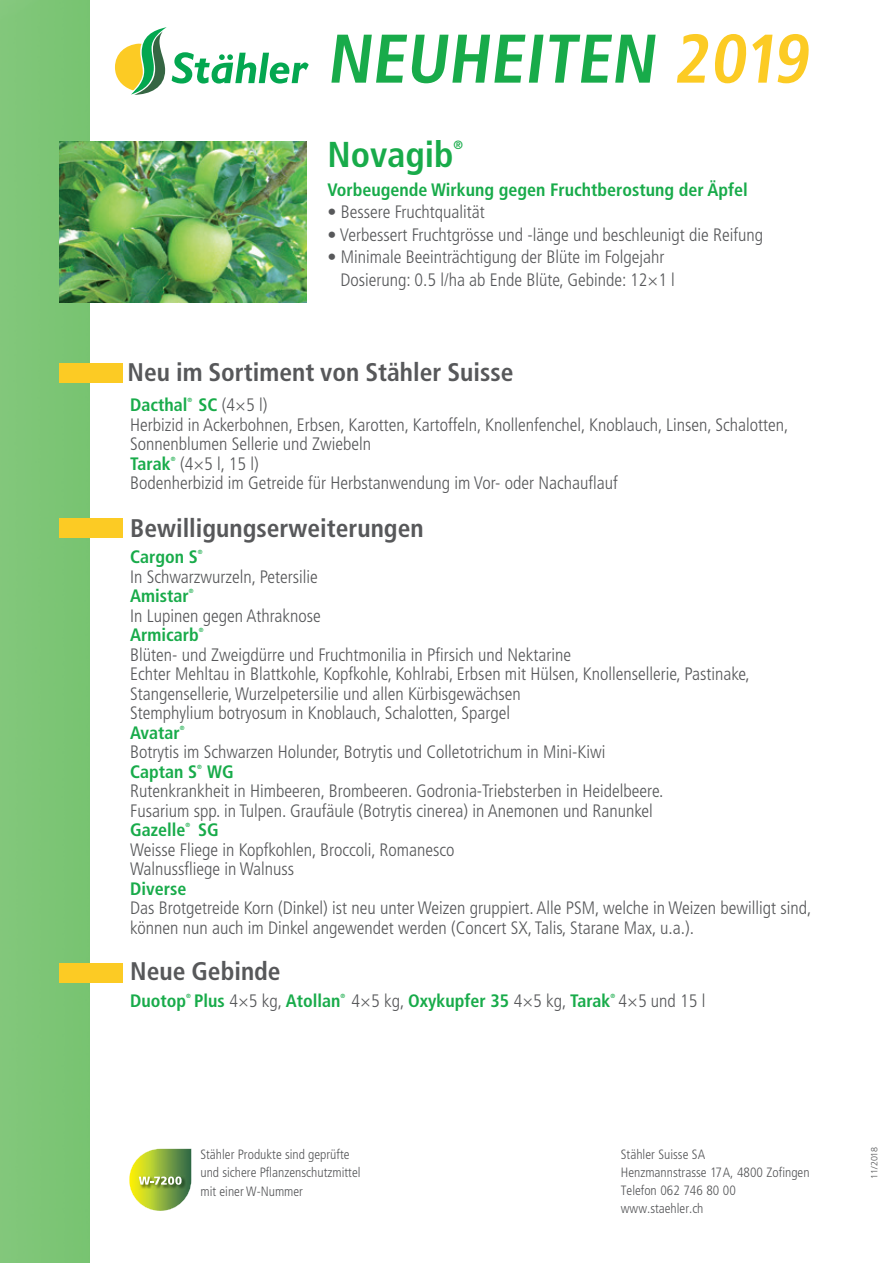
<style>
.page{position:relative;width:893px;height:1263px;background:#fff}
.page>*{position:absolute;margin:0;border:0;box-sizing:border-box;transform-origin:0 0}
.t1{font:700 condensed 68.7px "Frutiger LT Std";color:#18ab4a}
.Produkt{font:700 condensed 36px "Frutiger LT Std";color:#18ab4a}
.Produkt-2{font:700 condensed 25.5px "Frutiger LT Std";color:#57585a}
.t2{font:300 condensed 18px/19.5px "Frutiger LT Std";color:#57585a}
.t3{font:700 condensed 18px "Frutiger LT Std";color:#18ab4a}
.t4{font:300 condensed 13.5px "Frutiger LT Std";color:#57585a}
.Produkt-3{font:700 condensed 12px "Frutiger LT Std";color:#18ab4a}
.t5{font:300 9px "Frutiger LT Std";letter-spacing:-.01em;color:#57585a}
.t6{font:700 condensed 6px "Frutiger LT Std";color:#18ab4a}
.s1{color:#fccb24}
.s2{font-weight:700;color:#18ab4a}
.s3{font-weight:300;color:#57585a}
</style>
<div class="page">
<div style="left:0;top:0;width:89px;height:1263px;background:#7dc576"></div>
<svg style="left:129px;top:1148px;width:63px;height:63px"></svg>
<img style="left:60px;top:141px;width:246px;height:162px">
<svg style="left:115px;top:27px;width:194px;height:68px"></svg>
<div style="left:60px;top:363px;width:63px;height:19px;background:#fccb24"></div>
<div style="left:60px;top:519px;width:63px;height:19px;background:#fccb24"></div>
<div style="left:60px;top:963px;width:63px;height:19px;background:#fccb24"></div>
<p class="t1" style="left:326px;top:18px;width:493px">NEUHEITEN <span class="s1">2019</span></p>
<p class="Produkt" style="left:327px;top:133px;width:127px">Novagib</p>
<p class="Produkt-3" style="left:453px;top:138px;width:11px">®</p>
<p class="t3" style="left:327px;top:179px;width:422px">Vorbeugende Wirkung gegen Fruchtberostung der Äpfel</p>
<p class="t2" style="left:327px;top:202px;width:159px">• Bessere Fruchtqualität</p>
<p class="t2" style="left:327px;top:225px;width:437px">• Verbessert Fruchtgrösse und -länge und beschleunigt die Reifung</p>
<p class="t2" style="left:327px;top:247px;width:339px">• Minimale Beeinträchtigung der Blüte im Folgejahr</p>
<p class="t2" style="left:340px;top:270px;width:336px">Dosierung: 0.5 l/ha ab Ende Blüte, Gebinde: 12×1 l</p>
<p class="Produkt-2" style="left:128px;top:357px;width:388px">Neu im Sortiment von Stähler Suisse</p>
<p class="t3" style="left:130px;top:394px;width:59px">Dacthal</p>
<p class="t6" style="left:188px;top:396px;width:6px">®</p>
<p class="t2" style="left:199px;top:395px;width:70px"><span class="s2">SC</span> (4×5 l)</p>
<p class="t2" style="left:130px;top:415px;width:660px">Herbizid in Ackerbohnen, Erbsen, Karotten, Kartoffeln, Knollenfenchel, Knoblauch, Linsen, Schalotten,<br>Sonnenblumen Sellerie und Zwiebeln</p>
<p class="t3" style="left:130px;top:453px;width:42px">Tarak</p>
<p class="t6" style="left:171px;top:455px;width:6px">®</p>
<p class="t2" style="left:180px;top:454px;width:80px">(4×5 l, 15 l)</p>
<p class="t2" style="left:130px;top:473px;width:489px">Bodenherbizid im Getreide für Herbstanwendung im Vor- oder Nachauflauf</p>
<p class="Produkt-2" style="left:130px;top:513px;width:295px">Bewilligungserweiterungen</p>
<p class="t3" style="left:130px;top:546px;width:69px">Cargon S</p>
<p class="t6" style="left:198px;top:548px;width:6px">®</p>
<p class="t2" style="left:130px;top:567px;width:189px">In Schwarzwurzeln, Petersilie</p>
<p class="t3" style="left:130px;top:585px;width:60px">Amistar</p>
<p class="t6" style="left:189px;top:587px;width:6px">®</p>
<p class="t2" style="left:130px;top:606px;width:192px">In Lupinen gegen Athraknose</p>
<p class="t3" style="left:130px;top:624px;width:70px">Armicarb</p>
<p class="t6" style="left:199px;top:626px;width:6px">®</p>
<p class="t2" style="left:130px;top:645px;width:442px">Blüten- und Zweigdürre und Fruchtmonilia in Pfirsich und Nektarine</p>
<p class="t2" style="left:130px;top:664px;width:621px">Echter Mehltau in Blattkohle, Kopfkohle, Kohlrabi, Erbsen mit Hülsen, Knollensellerie, Pastinake,</p>
<p class="t2" style="left:130px;top:684px;width:392px">Stangensellerie, Wurzelpetersilie und allen Kürbisgewächsen</p>
<p class="t2" style="left:130px;top:703px;width:382px">Stemphylium botryosum in Knoblauch, Schalotten, Spargel</p>
<p class="t3" style="left:130px;top:722px;width:51px">Avatar</p>
<p class="t6" style="left:180px;top:724px;width:6px">®</p>
<p class="t2" style="left:130px;top:742px;width:477px">Botrytis im Schwarzen Holunder, Botrytis und Colletotrichum in Mini-Kiwi</p>
<p class="t3" style="left:130px;top:761px;width:69px">Captan S</p>
<p class="t6" style="left:197px;top:763px;width:6px">®</p>
<p class="t3" style="left:207px;top:761px;width:28px">WG</p>
<p class="t2" style="left:130px;top:781px;width:535px">Rutenkrankheit in Himbeeren, Brombeeren. Godronia-Triebsterben in Heidelbeere.</p>
<p class="t2" style="left:130px;top:801px;width:524px">Fusarium spp. in Tulpen. Graufäule (Botrytis cinerea) in Anemonen und Ranunkel</p>
<p class="t3" style="left:130px;top:819px;width:57px">Gazelle</p>
<p class="t6" style="left:186px;top:821px;width:6px">®</p>
<p class="t3" style="left:198px;top:819px;width:22px">SG</p>
<p class="t2" style="left:130px;top:840px;width:326px">Weisse Fliege in Kopfkohlen, Broccoli, Romanesco</p>
<p class="t2" style="left:130px;top:859px;width:166px">Walnussfliege in Walnuss</p>
<p class="t3" style="left:130px;top:878px;width:58px">Diverse</p>
<p class="t2" style="left:130px;top:898px;width:683px">Das Brotgetreide Korn (Dinkel) ist neu unter Weizen gruppiert. Alle PSM, welche in Weizen bewilligt sind, können nun auch im Dinkel angewendet werden (Concert SX, Talis, Starane Max, u.a.).</p>
<p class="Produkt-2" style="left:130px;top:956px;width:152px">Neue Gebinde</p>
<p class="t3" style="left:130px;top:990px;width:212px">Duotop Plus <span class="s3">4×5 kg,</span> Atollan</p>
<p class="t6" style="left:186px;top:992px;width:6px">®</p>
<p class="t6" style="left:341px;top:992px;width:6px">®</p>
<p class="t2" style="left:352px;top:991px;width:355px">4×5 kg, <span class="s2">Oxykupfer 35</span> 4×5 kg, <span class="s2">Tarak</span> 4×5 und 15 l</p>
<p class="t6" style="left:611px;top:992px;width:6px">®</p>
<p class="t4" style="left:200px;top:1146px;width:151px">Stähler Produkte sind geprüfte</p>
<p class="t4" style="left:200px;top:1165px;width:162px">und sichere Pflanzenschutzmittel</p>
<p class="t4" style="left:200px;top:1184px;width:104px">mit einer W-Nummer</p>
<p class="t4" style="left:621px;top:1146px;width:86px">Stähler Suisse SA</p>
<p class="t4" style="left:621px;top:1164px;width:190px">Henzmannstrasse 17A, 4800 Zofingen</p>
<p class="t4" style="left:621px;top:1183px;width:117px">Telefon 062 746 80 00</p>
<p class="t4" style="left:621px;top:1201px;width:84px">www.staehler.ch</p>
<p class="t5" style="left:869px;top:1178px;width:33px;rotate:-90deg">11/2018</p>
</div>
